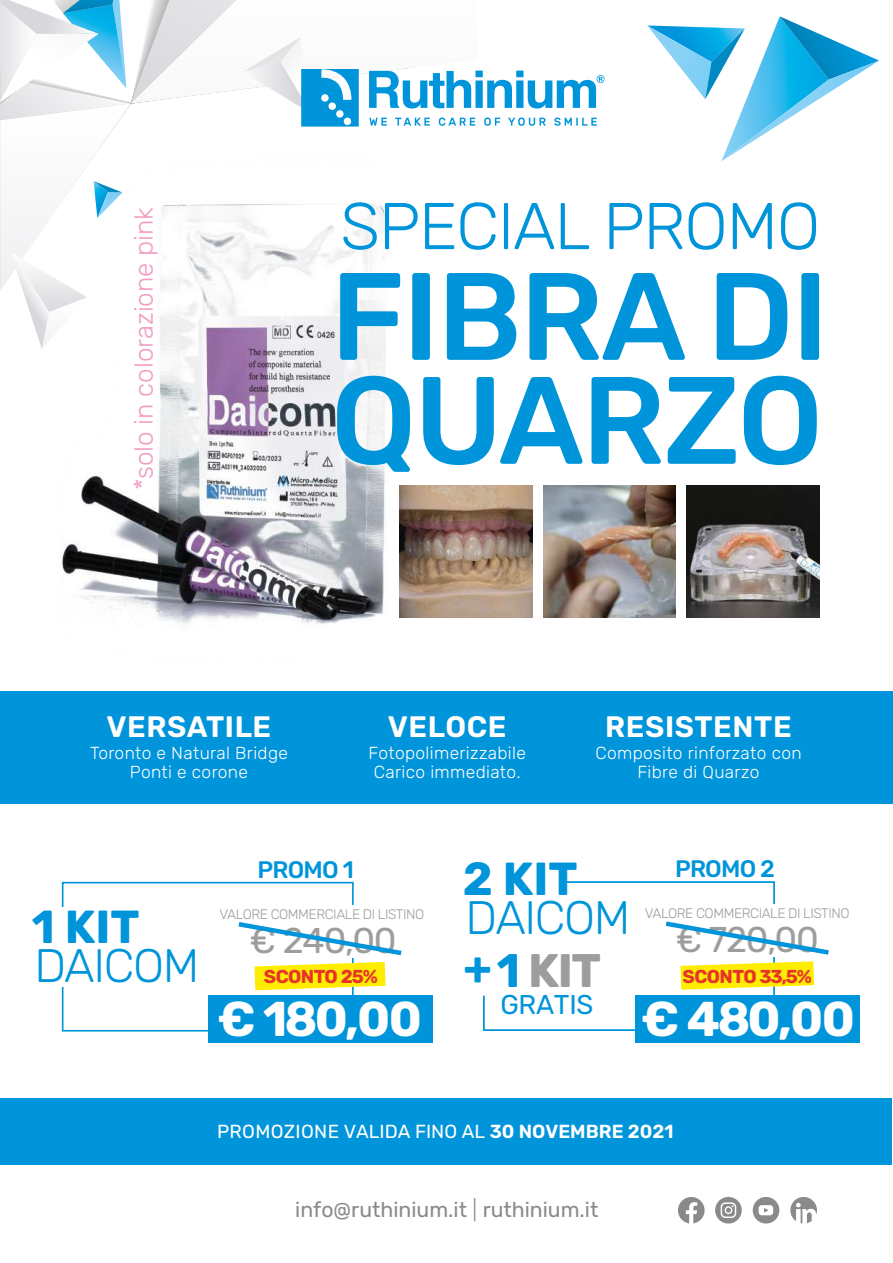
<style>
.page{position:relative;width:893px;height:1263px;background:#fff}
.page>*{position:absolute;margin:0;border:0;box-sizing:border-box;transform-origin:0 0}
.t1{font:500 124.05px "Rubik";letter-spacing:-.02em;color:#0095db}
.t2{font:300 66px "Rubik";letter-spacing:-.02em;color:#0095db}
.t3{font:700 48.75px "Rubik";letter-spacing:-.055em;color:#fff}
.t4{font:700 47.1px "Rubik";color:#9d9d9c}
.t5{font:300 46.95px "Rubik";letter-spacing:-.03em;color:#0095db}
.t6{font:700 46.35px "Rubik";color:#0095db}
.t7{font:35.7px "Rubik";letter-spacing:-.03em;color:#9d9d9c}
.t8{font:600 29.55px "Rubik";letter-spacing:.02em;color:#fff}
.t9{font:27.15px "Rubik";letter-spacing:-.01em;color:#0095db}
.t10{font:300 25.95px "Rubik";color:#f29cc3}
.t11{font:500 23.85px "Rubik";letter-spacing:-.035em;color:#0095db}
.t12{font:21.3px "Rubik";color:#8a8a8a}
.t13{font:18.9px "Rubik";letter-spacing:.005em;color:#fff}
.t14{font:700 18.6px "Rubik";letter-spacing:-.035em;color:#e7332a}
.t15{font:300 17.4px/19.2px "Rubik";letter-spacing:.02em;color:#fff;text-align:center}
.t16{font:300 13.8px "Rubik";letter-spacing:-.03em;color:#9d9d9c}
.s1{font-size:46.8px;color:#0095db}
.s2{color:#0095db}
.s3{font-weight:600}
.s4{font-weight:300}
</style>
<div class="page">
<div style="left:62px;top:882px;width:292px;height:149px;border:2px solid #0095db"></div>
<div style="left:212px;top:905px;width:223px;height:52px;background:#fff"></div>
<img style="left:62px;top:363px;width:353px;height:261px">
<svg style="left:0;top:0;width:604px;height:363px"></svg>
<img style="left:400px;top:486px;width:132px;height:132px">
<img style="left:687px;top:486px;width:132px;height:132px">
<img style="left:543px;top:486px;width:133px;height:132px">
<div style="left:208px;top:995px;width:224px;height:48px;background:#0095db"></div>
<svg style="left:238px;top:922px;width:164px;height:68px"></svg>
<div style="left:635px;top:995px;width:224px;height:47px;background:#0095db"></div>
<svg style="left:483px;top:881px;width:346px;height:150px"></svg>
<div style="left:30px;top:907px;width:96px;height:79px;background:#fff"></div>
<svg style="left:715px;top:1197px;width:27px;height:26px"></svg>
<svg style="left:678px;top:1197px;width:27px;height:26px"></svg>
<svg style="left:753px;top:1197px;width:26px;height:26px"></svg>
<svg style="left:790px;top:1197px;width:27px;height:26px"></svg>
<div style="left:0;top:691px;width:892px;height:113px;background:#0095db"></div>
<div style="left:0;top:1099px;width:892px;height:66px;background:#0095db"></div>
<svg style="left:647px;top:16px;width:232px;height:145px"></svg>
<h3 class="t10" style="left:129px;top:490px;width:285px;rotate:-90deg">*solo in colorazione pink</h3>
<h2 class="t2" style="left:340px;top:189px;width:482px">SPECIAL PROMO</h2>
<h1 class="t1" style="left:331px;top:248px;width:500px">FIBRA DI</h1>
<h1 class="t1" style="left:331px;top:351px;width:494px">QUARZO</h1>
<h3 class="t8" style="left:106px;top:710px;width:166px">VERSATILE</h3>
<h3 class="t8" style="left:388px;top:710px;width:120px">VELOCE</h3>
<h3 class="t8" style="left:605px;top:710px;width:188px">RESISTENTE</h3>
<p class="t15" style="left:90px;top:744px;width:199px">Toronto e Natural Bridge<br>Ponti e corone</p>
<p class="t15" style="left:368px;top:744px;width:159px">Fotopolimerizzabile<br>Carico immediato.</p>
<p class="t15" style="left:595px;top:744px;width:208px">Composito rinforzato con<br>Fibre di Quarzo</p>
<h3 class="t6" style="left:32px;top:901px;width:109px">1 KIT</h3>
<h3 class="t5" style="left:34px;top:939px;width:167px">DAICOM</h3>
<h3 class="t6" style="left:463px;top:853px;width:116px">2 KIT</h3>
<h3 class="t11" style="left:675px;top:855px;width:101px">PROMO 2</h3>
<h3 class="t7" style="left:676px;top:920px;width:145px">€ 720,00</h3>
<h3 class="t11" style="left:258px;top:856px;width:98px">PROMO 1</h3>
<h3 class="t5" style="left:465px;top:892px;width:167px">DAICOM</h3>
<p class="t16" style="left:645px;top:906px;width:206px">VALORE COMMERCIALE DI LISTINO</p>
<p class="t16" style="left:219px;top:906px;width:206px">VALORE COMMERCIALE DI LISTINO</p>
<h3 class="t7" style="left:250px;top:921px;width:149px">€ 240,00</h3>
<h3 class="t4" style="left:464px;top:944px;width:139px"><span class="s1">+</span><span class="s2">1</span> KIT</h3>
<p class="t14" style="left:683px;top:966px;width:131px">SCONTO 33,5%</p>
<h3 class="t3" style="left:641px;top:991px;width:215px">€ 480,00</h3>
<p class="t14" style="left:264px;top:966px;width:115px">SCONTO 25%</p>
<h3 class="t3" style="left:217px;top:992px;width:206px">€ 180,00</h3>
<h3 class="t9" style="left:500px;top:989px;width:94px">GRATIS</h3>
<p class="t13" style="left:217px;top:1120px;width:458px">PROMOZIONE VALIDA FINO AL <span class="s3">30 NOVEMBRE 2021</span></p>
<p class="t12" style="left:295px;top:1198px;width:305px">info@ruthinium.it <span class="s4">|</span> ruthinium.it</p>
</div>
